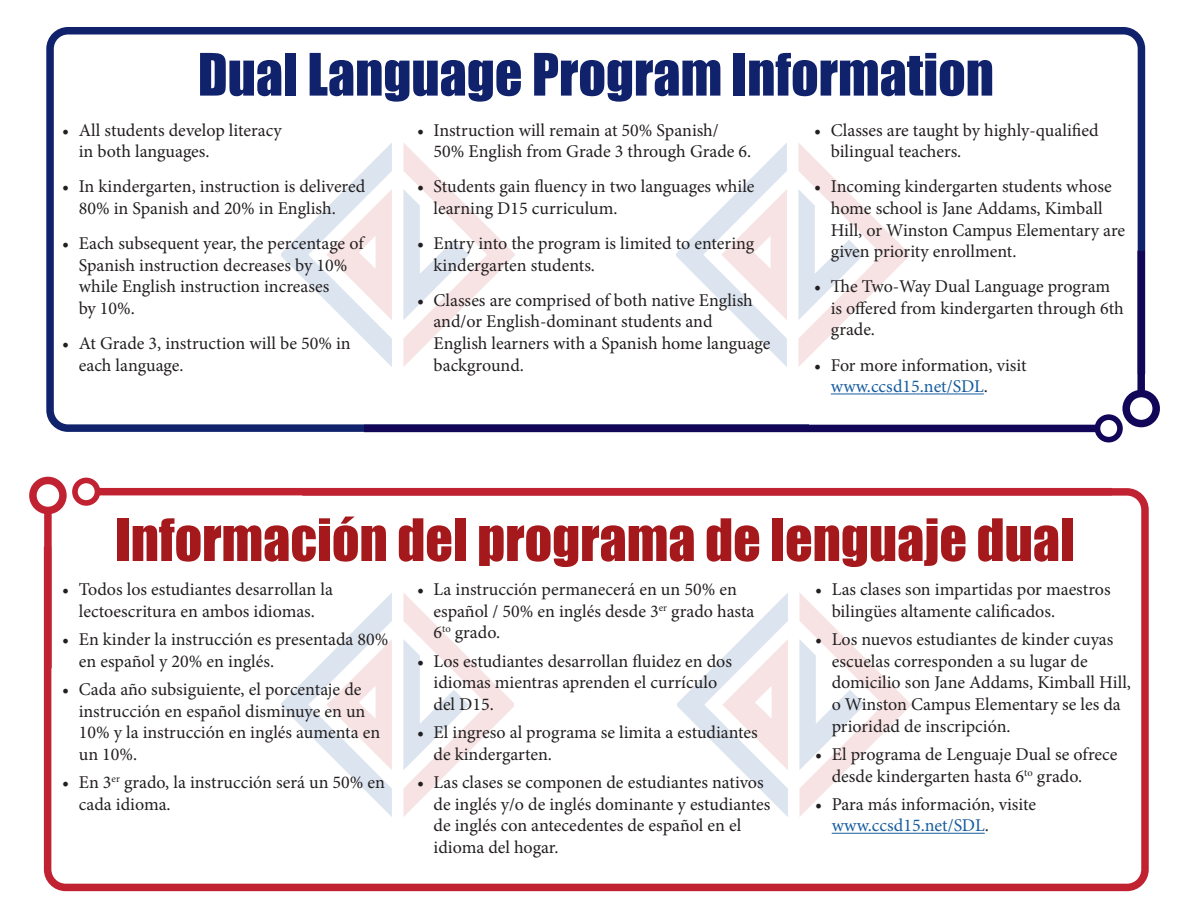
<style>
.page{position:relative;width:1188px;height:918px;background:#fff}
.page>*{position:absolute;margin:0;border:0;box-sizing:border-box;transform-origin:0 0}
.Heading{font:54px "Impact";color:#a5181b}
.Heading-2{font:54px "Impact";color:#10226b}
.t1{font:18px/21.6px "Minion Pro";color:#231f20}
.s1{color:#175d9e}
</style>
<div class="page">
<img style="left:281px;top:593px;width:233px;height:224px">
<img style="left:678px;top:593px;width:232px;height:224px">
<img style="left:282px;top:143px;width:232px;height:224px">
<img style="left:676px;top:143px;width:233px;height:224px">
<div style="left:46px;top:27px;width:1099px;height:405px;border:8px solid #10226b;border-radius:18px"></div>
<div style="left:809px;top:374px;width:344px;height:86px;background:#fff"></div>
<div style="left:1137px;top:251px;width:8px;height:143px;background:#110658"></div>
<div style="left:1122px;top:390px;width:38px;height:37px;border:8px solid #110658;border-radius:50%"></div>
<div style="left:364px;top:425px;width:733px;height:7px;background:#110658"></div>
<div style="left:1095px;top:414px;width:28px;height:28px;border:6px solid #110658;border-radius:50%"></div>
<div style="left:44px;top:488px;width:1105px;height:403px;border:8px solid #c12232;border-radius:18px"></div>
<div style="left:26px;top:460px;width:276px;height:87px;background:#fff"></div>
<div style="left:44px;top:510px;width:8px;height:158px;background:#c12232"></div>
<div style="left:29px;top:477px;width:38px;height:37px;border:8px solid #c12232;border-radius:50%"></div>
<div style="left:97px;top:488px;width:1015px;height:7px;background:#c12232"></div>
<div style="left:72px;top:478px;width:28px;height:28px;border:6px solid #c12232;border-radius:50%"></div>
<hr style="left:831px;top:394px;width:153px;height:1px;background:#175d9e">
<hr style="left:832px;top:833px;width:153px;height:1px;background:#175d9e">
<p class="Heading-2" style="left:198px;top:33px;width:798px">Dual Language Program Information</p>
<p class="t1" style="left:79px;top:119px;width:205px;text-indent:-16px">• All students develop literacy in both languages.</p>
<p class="t1" style="left:79px;top:176px;width:288px;text-indent:-16px">• In kindergarten, instruction is delivered<br>80% in Spanish and 20% in English.</p>
<p class="t1" style="left:79px;top:233px;width:286px;text-indent:-16px">• Each subsequent year, the percentage of<br>Spanish instruction decreases by 10% while English instruction increases<br>by 10%.</p>
<p class="t1" style="left:79px;top:333px;width:273px;text-indent:-16px">• At Grade 3, instruction will be 50% in each language.</p>
<p class="t1" style="left:434px;top:119px;width:319px;text-indent:-16px">• Instruction will remain at 50% Spanish/<br>50% English from Grade 3 through Grade 6.</p>
<p class="t1" style="left:434px;top:176px;width:322px;text-indent:-16px">• Students gain fluency in two languages while learning D15 curriculum.</p>
<p class="t1" style="left:434px;top:233px;width:322px;text-indent:-16px">• Entry into the program is limited to entering kindergarten students.</p>
<p class="t1" style="left:434px;top:289px;width:338px;text-indent:-16px">• Classes are comprised of both native English and/or English-dominant students and English learners with a Spanish home language background.</p>
<p class="t1" style="left:831px;top:119px;width:270px;text-indent:-16px">• Classes are taught by highly-qualified bilingual teachers.</p>
<p class="t1" style="left:831px;top:176px;width:296px;text-indent:-16px">• Incoming kindergarten students whose home school is Jane Addams, Kimball Hill, or Winston Campus Elementary are given priority enrollment.</p>
<p class="t1" style="left:831px;top:276px;width:295px;text-indent:-16px">• The Two-Way Dual Language program is offered from kindergarten through 6th grade.</p>
<p class="t1" style="left:831px;top:354px;width:197px;text-indent:-16px">• For more information, visit <span class="s1">www.ccsd15.net/SDL</span>.</p>
<p class="Heading" style="left:115px;top:498px;width:961px">Información del programa de lenguaje dual</p>
<p class="t1" style="left:62px;top:579px;width:272px;text-align:center">• Todos los estudiantes desarrollan la lectoescritura en ambos idiomas.</p>
<p class="t1" style="left:79px;top:629px;width:311px;text-indent:-16px">• En kinder la instrucción es presentada 80% en español y 20% en inglés.</p>
<p class="t1" style="left:79px;top:679px;width:303px;text-indent:-16px">• Cada año subsiguiente, el porcentaje de instrucción en español disminuye en un<br>10% y la instrucción en inglés aumenta en un 10%.</p>
<p class="t1" style="left:79px;top:772px;width:308px;text-indent:-16px">• En 3<sup>er</sup> grado, la instrucción será un 50% en cada idioma.</p>
<p class="t1" style="left:434px;top:579px;width:322px;text-indent:-16px">• La instrucción permanecerá en un 50% en español / 50% en inglés desde 3<sup>er</sup> grado hasta<br>6<sup>to</sup> grado.</p>
<p class="t1" style="left:434px;top:650px;width:300px;text-indent:-16px">• Los estudiantes desarrollan fluidez en dos idiomas mientras aprenden el currículo del D15.</p>
<p class="t1" style="left:434px;top:722px;width:326px;text-indent:-16px">• El ingreso al programa se limita a estudiantes de kindergarten.</p>
<p class="t1" style="left:434px;top:772px;width:338px;text-indent:-16px">• Las clases se componen de estudiantes nativos de inglés y/o de inglés dominante y estudiantes de inglés con antecedentes de español en el idioma del hogar.</p>
<p class="t1" style="left:832px;top:579px;width:280px;text-indent:-16px">• Las clases son impartidas por maestros bilingües altamente calificados.</p>
<p class="t1" style="left:832px;top:629px;width:301px;text-indent:-16px">• Los nuevos estudiantes de kinder cuyas escuelas corresponden a su lugar de domicilio son Jane Addams, Kimball Hill, o Winston Campus Elementary se les da prioridad de inscripción.</p>
<p class="t1" style="left:832px;top:743px;width:287px;text-indent:-16px">• El programa de Lenguaje Dual se ofrece desde kindergarten hasta 6<sup>to</sup> grado.</p>
<p class="t1" style="left:832px;top:793px;width:206px;text-indent:-16px">• Para más información, visite <span class="s1">www.ccsd15.net/SDL</span>.</p>
</div>
